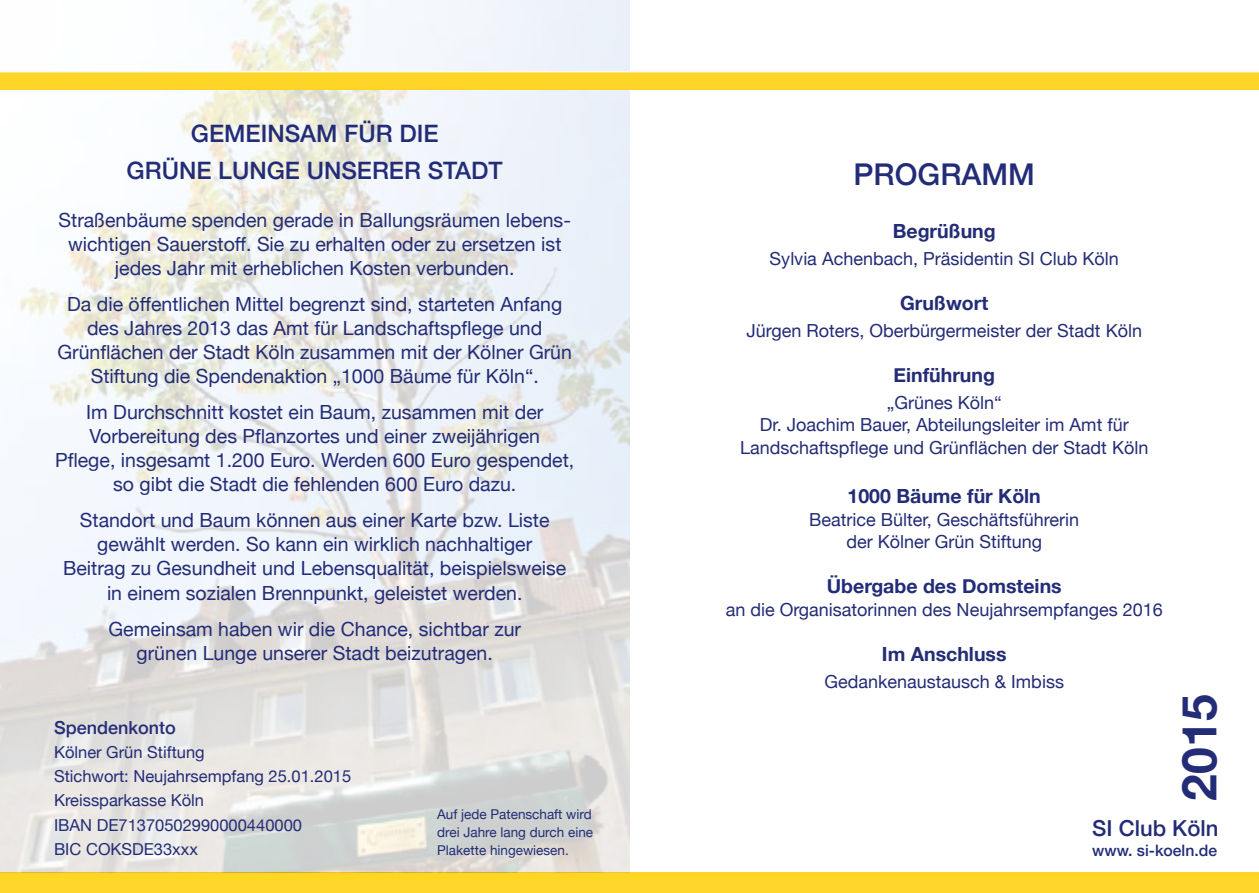
<style>
.page{position:relative;width:1259px;height:893px;background:#fff}
.page>*{position:absolute;margin:0;border:0;box-sizing:border-box;transform-origin:0 0}
.t1{font:700 48px "Helvetica Neue";color:#232c76}
.t2{font:500 30px "Helvetica Neue";color:#232c76}
.t3{font:500 24px/37.5px "Helvetica Neue";color:#232c76;text-align:center}
.t4{font:500 22.05px "Helvetica Neue";color:#232c76}
.t5{font:19.5px/24px "Helvetica Neue";color:#232c76;text-align:center}
.t6{font:700 19.5px "Helvetica Neue";color:#232c76}
.t7{font:18px/22.5px "Helvetica Neue";color:#232c76;text-align:center}
.t8{font:500 18px "Helvetica Neue";color:#232c76}
.t9{font:16.5px/24px "Helvetica Neue";color:#232c76}
.t10{font:500 15.75px "Helvetica Neue";color:#232c76}
.t11{font:13.5px/18px "Helvetica Neue";color:#232c76;text-align:justify}
</style>
<div class="page">
<img style="left:0;top:872px;width:94px;height:21px">
<img style="left:94px;top:872px;width:122px;height:21px">
<img style="left:216px;top:872px;width:115px;height:21px">
<img style="left:331px;top:872px;width:122px;height:21px">
<img style="left:453px;top:872px;width:122px;height:21px">
<img style="left:575px;top:872px;width:30px;height:21px">
<img style="left:605px;top:872px;width:122px;height:21px">
<img style="left:727px;top:872px;width:121px;height:21px">
<img style="left:848px;top:872px;width:122px;height:21px">
<img style="left:970px;top:872px;width:122px;height:21px">
<img style="left:1092px;top:872px;width:122px;height:21px">
<img style="left:1214px;top:872px;width:45px;height:21px">
<img style="left:0;top:0;width:629px;height:872px">
<img style="left:0;top:72px;width:25px;height:18px">
<img style="left:25px;top:72px;width:49px;height:18px">
<img style="left:74px;top:72px;width:46px;height:18px">
<img style="left:120px;top:72px;width:40px;height:18px">
<img style="left:160px;top:72px;width:50px;height:18px">
<img style="left:210px;top:72px;width:40px;height:18px">
<img style="left:250px;top:72px;width:41px;height:18px">
<img style="left:291px;top:72px;width:49px;height:18px">
<img style="left:340px;top:72px;width:45px;height:18px">
<img style="left:385px;top:72px;width:41px;height:18px">
<img style="left:426px;top:72px;width:49px;height:18px">
<img style="left:475px;top:72px;width:41px;height:18px">
<img style="left:516px;top:72px;width:41px;height:18px">
<img style="left:557px;top:72px;width:49px;height:18px">
<img style="left:606px;top:72px;width:23px;height:18px">
<img style="left:629px;top:72px;width:41px;height:18px">
<img style="left:670px;top:72px;width:49px;height:18px">
<img style="left:719px;top:72px;width:46px;height:18px">
<img style="left:765px;top:72px;width:40px;height:18px">
<img style="left:805px;top:72px;width:49px;height:18px">
<img style="left:854px;top:72px;width:41px;height:18px">
<img style="left:895px;top:72px;width:40px;height:18px">
<img style="left:935px;top:72px;width:49px;height:18px">
<img style="left:984px;top:72px;width:46px;height:18px">
<img style="left:1030px;top:72px;width:40px;height:18px">
<img style="left:1070px;top:72px;width:49px;height:18px">
<img style="left:1119px;top:72px;width:42px;height:18px">
<img style="left:1161px;top:72px;width:40px;height:18px">
<img style="left:1201px;top:72px;width:49px;height:18px">
<img style="left:1250px;top:72px;width:9px;height:18px">
<p class="t3" style="left:127px;top:114px;width:371px">GEMEINSAM FÜR DIE<br>GRÜNE LUNGE UNSERER STADT</p>
<p class="t5" style="left:59px;top:210px;width:514px">Straßenbäume spenden gerade in Ballungsräumen lebens&shy;wichtigen Sauerstoff. Sie zu erhalten oder zu ersetzen ist jedes Jahr mit erheblichen Kosten verbunden.</p>
<p class="t5" style="left:57px;top:294px;width:516px">Da die öffentlichen Mittel begrenzt sind, starteten Anfang des Jahres 2013 das Amt für Landschaftspflege und Grünflächen der Stadt Köln zusammen mit der Kölner Grün Stiftung die Spendenaktion „1000 Bäume für Köln“.</p>
<p class="t5" style="left:55px;top:402px;width:521px">Im Durchschnitt kostet ein Baum, zusammen mit der Vorbereitung des Pflanzortes und einer zweijährigen<br>Pflege, insgesamt 1.200 Euro. Werden 600 Euro gespendet, so gibt die Stadt die fehlenden 600 Euro dazu.</p>
<p class="t5" style="left:63px;top:510px;width:505px">Standort und Baum können aus einer Karte bzw. Liste gewählt werden. So kann ein wirklich nachhaltiger<br>Beitrag zu Gesundheit und Lebensqualität, beispielsweise in einem sozialen Brennpunkt, geleistet werden.</p>
<p class="t5" style="left:108px;top:618px;width:414px">Gemeinsam haben wir die Chance, sichtbar zur grünen Lunge unserer Stadt beizutragen.</p>
<h2 class="t2" style="left:853px;top:150px;width:183px">PROGRAMM</h2>
<p class="t6" style="left:892px;top:215px;width:104px">Begrüßung</p>
<p class="t7" style="left:769px;top:248px;width:351px">Sylvia Achenbach, Präsidentin SI Club Köln</p>
<p class="t6" style="left:900px;top:287px;width:90px">Grußwort</p>
<p class="t7" style="left:746px;top:320px;width:397px">Jürgen Roters, Oberbürgermeister der Stadt Köln</p>
<p class="t6" style="left:893px;top:359px;width:103px">Einführung</p>
<p class="t7" style="left:740px;top:392px;width:410px">„Grünes Köln“<br>Dr. Joachim Bauer, Abteilungsleiter im Amt für<br>Landschaftspflege und Grünflächen der Stadt Köln</p>
<p class="t6" style="left:847px;top:481px;width:195px">1000 Bäume für Köln</p>
<p class="t7" style="left:809px;top:509px;width:272px">Beatrice Bülter, Geschäftsführerin der Kölner Grün Stiftung</p>
<p class="t6" style="left:827px;top:571px;width:236px">Übergabe des Domsteins</p>
<p class="t7" style="left:725px;top:599px;width:438px">an die Organisatorinnen des Neujahrsempfanges 2016</p>
<p class="t6" style="left:882px;top:638px;width:126px">Im Anschluss</p>
<p class="t7" style="left:824px;top:671px;width:241px">Gedankenaustausch &amp; Imbiss</p>
<p class="t8" style="left:54px;top:714px;width:123px">SPENDENKONTO</p>
<p class="t9" style="left:54px;top:741px;width:299px">Kölner Grün Stiftung<br>Stichwort: Neujahrsempfang 25.01.2015<br>Kreissparkasse Köln<br>IBAN DE71370502990000440000<br>BIC COKSDE33xxx</p>
<h1 class="t1" style="left:1161px;top:801px;width:108px;rotate:-90deg">2015</h1>
<p class="t11" style="left:437px;top:806px;width:157px">Auf jede Patenschaft wird drei Jahre lang durch eine Plakette hingewiesen.</p>
<p class="t4" style="left:1092px;top:811px;width:128px">SI CLUB KÖLN</p>
<p class="t10" style="left:1092px;top:838px;width:126px">WWW. SI-KOELN.DE</p>
</div>
